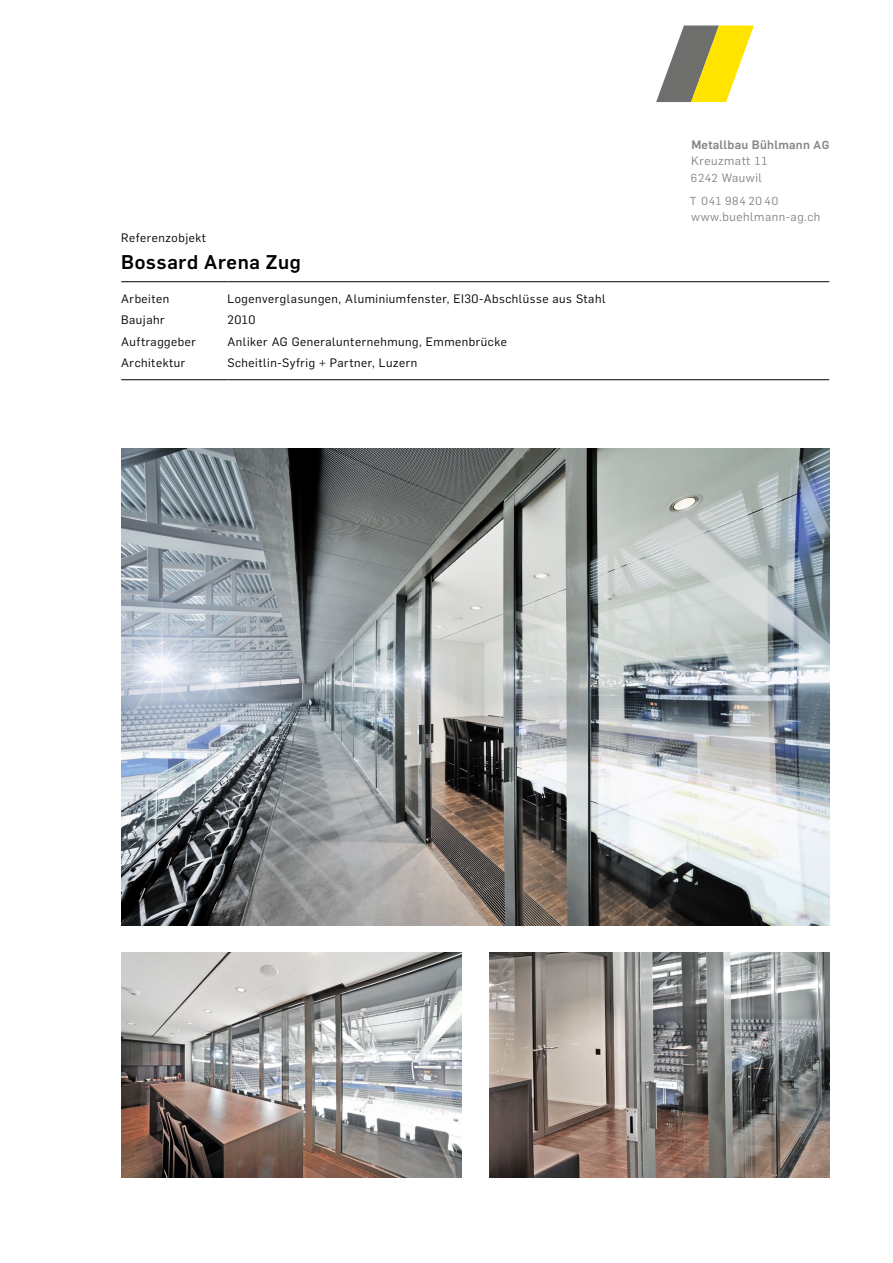
<style>
.page{position:relative;width:893px;height:1263px;background:#fff}
.page>*{position:absolute;margin:0;border:0;box-sizing:border-box;transform-origin:0 0}
.t1{font:500 19.5px "Flama";letter-spacing:.03em;color:#000}
.t2{font:12px "Flama";letter-spacing:.045em;color:#000}
.t3{font:500 12px/16.5px "Flama";letter-spacing:.025em;color:#848584}
.t4{font:12px "Flama";letter-spacing:.045em;color:#848584}
.t5{font:11.4px "Flama";letter-spacing:.07em;color:#848584}
.s1{font-size:11.4px}
.s2{font-weight:400}
.s3{font-weight:400;font-size:11.4px}
</style>
<div class="page">
<svg style="left:656px;top:26px;width:98px;height:76px"></svg>
<img style="left:121px;top:952px;width:340px;height:226px">
<img style="left:489px;top:952px;width:340px;height:226px">
<img style="left:121px;top:448px;width:708px;height:478px">
<hr style="left:121px;top:281px;width:106px;height:1px;background:#000">
<hr style="left:227px;top:281px;width:602px;height:1px;background:#000">
<hr style="left:121px;top:379px;width:106px;height:1px;background:#000">
<hr style="left:227px;top:379px;width:602px;height:1px;background:#000">
<p class="t2" style="left:121px;top:230px;width:86px">Referenzobjekt</p>
<h1 class="t1" style="left:121px;top:248px;width:181px">Bossard Arena Zug</h1>
<p class="t2" style="left:121px;top:290px;width:50px">Arbeiten</p>
<p class="t2" style="left:227px;top:290px;width:380px">Logenverglasungen, Aluminiumfenster, EI30-Abschlüsse aus Stahl</p>
<p class="t2" style="left:121px;top:312px;width:45px">Baujahr</p>
<p class="t2" style="left:227px;top:312px;width:30px">2010</p>
<p class="t2" style="left:121px;top:333px;width:76px">Auftraggeber</p>
<p class="t2" style="left:227px;top:333px;width:281px">Anliker AG Generalunternehmung, Emmenbrücke</p>
<p class="t2" style="left:121px;top:354px;width:66px">Architektur</p>
<p class="t2" style="left:227px;top:354px;width:191px">Scheitlin-Syfrig + Partner, Luzern</p>
<p class="t3" style="left:691px;top:135px;width:140px">Metallbau Bühlmann <span class="s1">AG<br></span><span class="s2">Kreuzmatt</span> <span class="s3">11<br>6242</span> <span class="s2">Wauwil</span></p>
<p class="t5" style="left:690px;top:193px;width:90px">T 041 984 20 40</p>
<p class="t4" style="left:691px;top:208px;width:131px">www.buehlmann-ag.ch</p>
</div>
